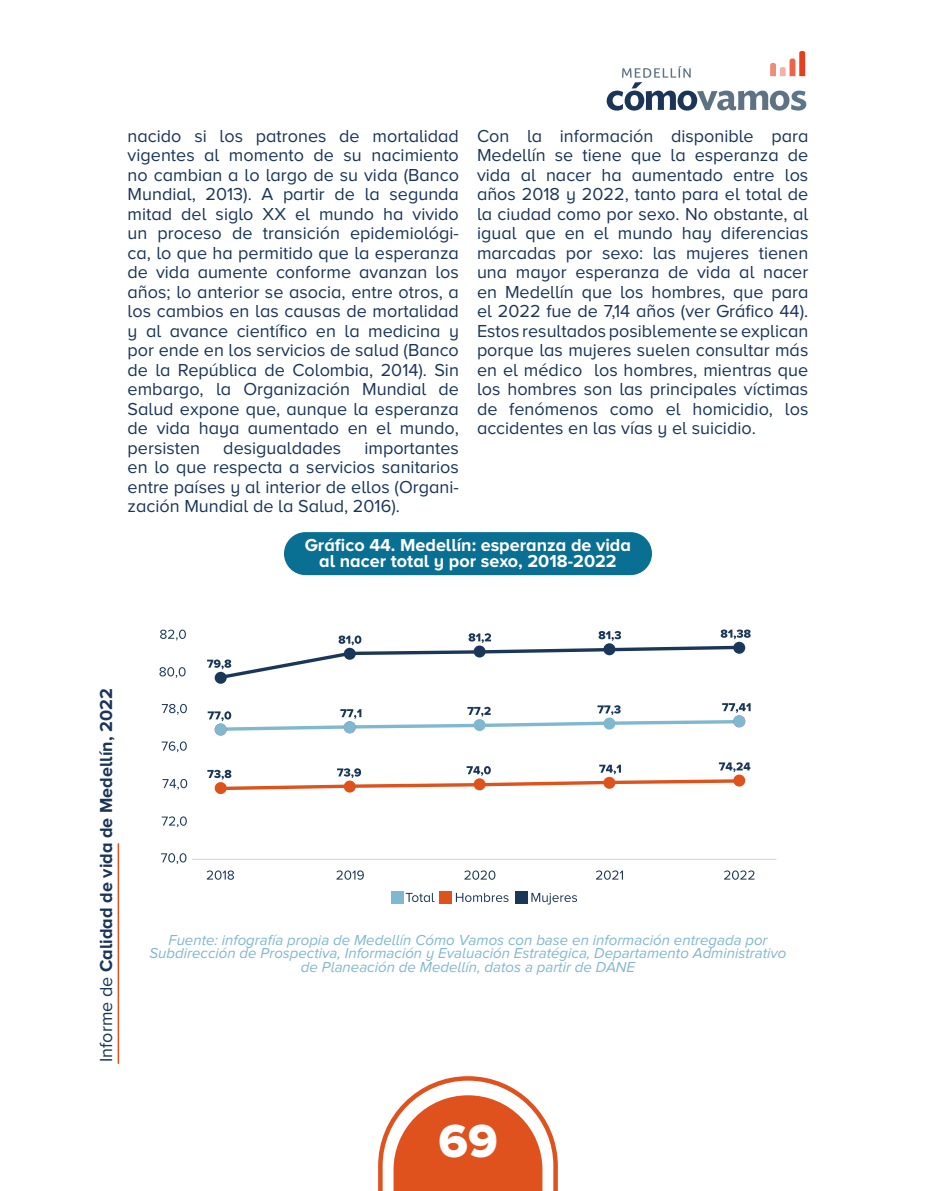
<style>
.page{position:relative;width:936px;height:1191px;background:#fff}
.page>*{position:absolute;margin:0;border:0;box-sizing:border-box;transform-origin:0 0}
.t1{font:48px "Proxima Nova A Extrabld";color:#fff}
.t2{font:18px/19.5px "Proxima Nova A";color:#1a3559;text-align:justify}
.t3{font:700 18px/16.5px "Proxima Nova A";color:#fff;text-align:center}
.t4{font:700 18px "Proxima Nova A";color:#1a3559}
.t5{font:italic 15px/13.5px "Proxima Nova A";color:#80b8ce;text-align:center}
.s1{font-weight:400}
</style>
<div class="page">
<svg style="left:378px;top:1076px;width:180px;height:115px"></svg>
<svg style="left:606px;top:51px;width:200px;height:60px"></svg>
<hr style="left:118px;top:844px;width:1px;height:219px;background:#df511d">
<div style="left:284px;top:532px;width:368px;height:43px;background:#096f93;border-radius:22px"></div>
<svg style="left:456px;top:893px;width:52px;height:9px"></svg>
<div style="left:439px;top:891px;width:12px;height:13px;background:#de521c"></div>
<svg style="left:405px;top:893px;width:29px;height:9px"></svg>
<div style="left:391px;top:891px;width:12px;height:13px;background:#80b8cf"></div>
<svg style="left:531px;top:893px;width:46px;height:11px"></svg>
<div style="left:514px;top:891px;width:13px;height:13px;background:#1a3659"></div>
<hr style="left:192px;top:858px;width:584px;height:2px;background:#d9d9d9">
<div style="left:215px;top:723px;width:12px;height:12px;background:#80b8cf;border-radius:50%"></div>
<div style="left:344px;top:721px;width:12px;height:12px;background:#80b8cf;border-radius:50%"></div>
<div style="left:215px;top:782px;width:12px;height:12px;background:#de521c;border-radius:50%"></div>
<svg style="left:215px;top:672px;width:12px;height:12px"></svg>
<svg style="left:208px;top:703px;width:542px;height:29px"></svg>
<svg style="left:207px;top:762px;width:543px;height:30px"></svg>
<svg style="left:207px;top:629px;width:543px;height:52px"></svg>
<svg style="left:161px;top:853px;width:25px;height:11px"></svg>
<svg style="left:162px;top:816px;width:25px;height:11px"></svg>
<svg style="left:162px;top:779px;width:25px;height:11px"></svg>
<svg style="left:161px;top:741px;width:26px;height:11px"></svg>
<svg style="left:162px;top:704px;width:25px;height:11px"></svg>
<svg style="left:159px;top:667px;width:26px;height:11px"></svg>
<svg style="left:160px;top:629px;width:26px;height:11px"></svg>
<svg style="left:207px;top:870px;width:27px;height:9px"></svg>
<svg style="left:336px;top:870px;width:28px;height:9px"></svg>
<svg style="left:464px;top:870px;width:31px;height:9px"></svg>
<svg style="left:596px;top:870px;width:27px;height:9px"></svg>
<svg style="left:724px;top:870px;width:30px;height:9px"></svg>
<p class="t2" style="left:128px;top:126px;width:333px">nacido si los patrones de mortalidad vigentes al momento de su nacimiento no cambian a lo largo de su vida (Banco Mundial, 2013). A partir de la segunda mitad del siglo XX el mundo ha vivido un proceso de transición epidemiológi&shy;ca, lo que ha permitido que la esperanza de vida aumente conforme avanzan los años; lo anterior se asocia, entre otros, a los cambios en las causas de mortalidad y al avance científico en la medicina y por ende en los servicios de salud (Banco de la República de Colombia, 2014). Sin embargo, la Organización Mundial de Salud expone que, aunque la esperanza de vida haya aumentado en el mundo, persisten</p>
<p class="t2" style="left:223px;top:438px;width:119px">desigualdades</p>
<p class="t2" style="left:128px;top:438px;width:333px;text-indent:237px">importantes en lo que respecta a servicios sanitarios entre países y al interior de ellos (Organi&shy;zación Mundial de la Salud, 2016).</p>
<p class="t2" style="left:477px;top:126px;width:333px">Con la información disponible para Medellín se tiene que la esperanza de vida al nacer ha aumentado entre los años 2018 y 2022, tanto para el total de la ciudad como por sexo. No obstante, al igual que en el mundo hay diferencias marcadas por sexo: las mujeres tienen una mayor esperanza de vida al nacer en Medellín que los hombres, que para el 2022 fue de 7,14 años (ver Gráfico 44).<br>Estos resultados posiblemente se explican porque las mujeres suelen consultar más en el médico los hombres, mientras que los hombres son las principales víctimas de fenómenos como el homicidio, los accidentes en las vías y el suicidio.</p>
<p class="t3" style="left:305px;top:536px;width:327px">Gráfico 44. Medellín: esperanza de vida al nacer total y por sexo, 2018-2022</p>
<p class="t4" style="left:96px;top:1062px;width:375px;rotate:-90deg"><span class="s1">Informe de</span> Calidad de vida de Medellín, 2022</p>
<p class="t5" style="left:149px;top:932px;width:638px">Fuente: infografía propia de Medellín Cómo Vamos con base en información entregada por<br>Subdirección de Prospectiva, Información y Evaluación Estratégica, Departamento Administrativo de Planeación de Medellín, datos a partir de DANE</p>
<h1 class="t1" style="left:438px;top:1112px;width:61px">69</h1>
</div>
